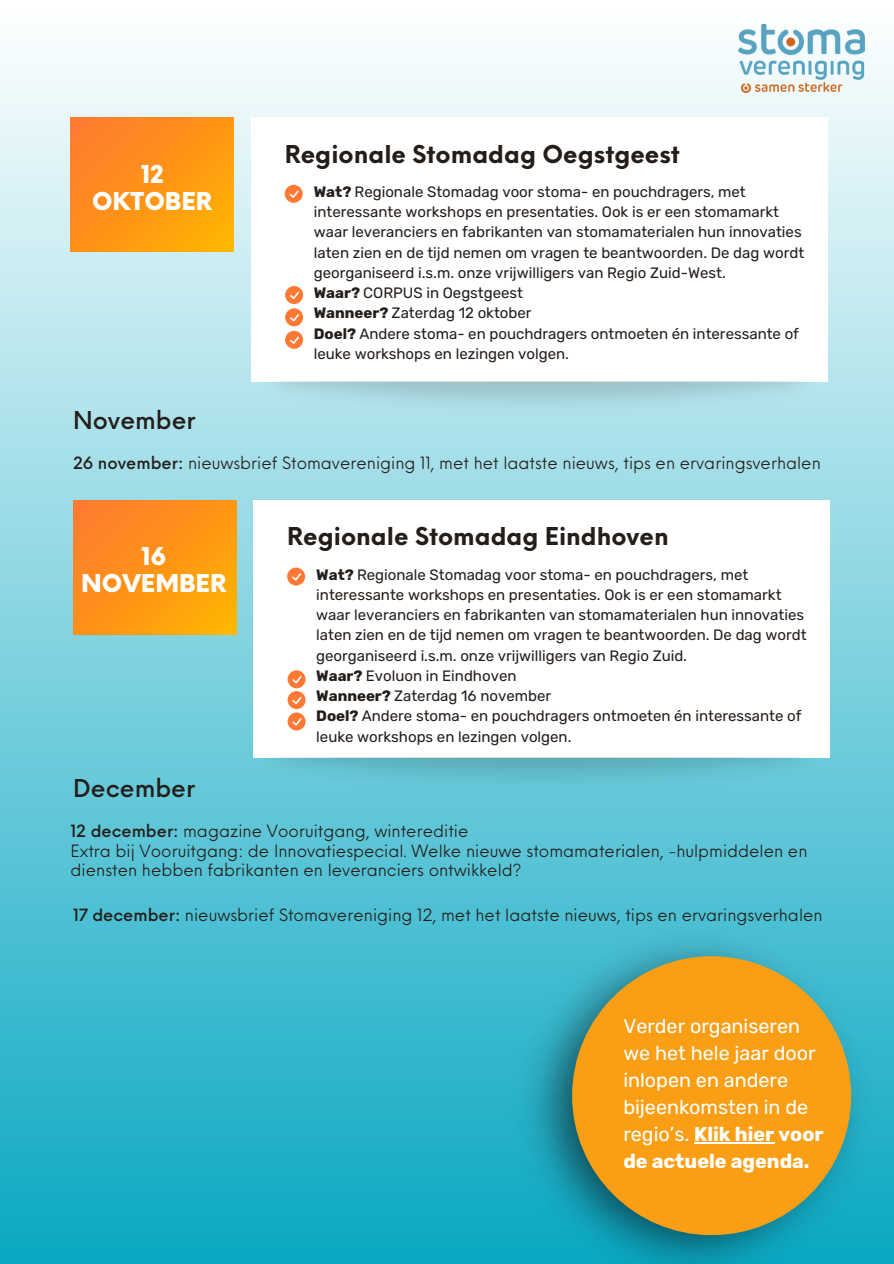
<style>
.page{position:relative;width:894px;height:1264px;background:#fff}
.page>*{position:absolute;margin:0;border:0;box-sizing:border-box;transform-origin:0 0}
.t1{font:700 24px "Neue Einstellung";color:#241e1b}
.t2{font:900 24px/27px "Neue Einstellung";color:#fff;text-align:center}
.t3{font:500 24px "Neue Einstellung";color:#241e1b}
.t4{font:19.8px/27px "Rubik";color:#fff}
.t5{font:16.5px/19.6px "Neue Einstellung";color:#241e1b}
.t6{font:15px/20.2px "Rubik";color:#241e1b}
.s1{font-weight:700}
.s2{font-weight:500}
</style>
<div class="page">
<div style="left:0;top:0;width:893px;height:1263px;background:linear-gradient(to bottom,#fffffe,#0aa8c2)"></div>
<div style="left:250px;top:117px;width:577px;height:265px;background:#fff"></div>
<svg style="left:71px;top:117px;width:162px;height:134px;background:#ff9417"></svg>
<svg style="left:284px;top:185px;width:18px;height:18px"></svg>
<img style="left:250px;top:381px;width:577px;height:35px">
<div style="left:253px;top:500px;width:576px;height:257px;background:#fff"></div>
<svg style="left:73px;top:500px;width:163px;height:134px;background:#ff9417"></svg>
<svg style="left:287px;top:567px;width:18px;height:18px"></svg>
<img style="left:250px;top:757px;width:577px;height:35px">
<img style="left:511px;top:923px;width:365px;height:340px">
<div style="left:572px;top:956px;width:278px;height:279px;background:#fa9f15;border-radius:50%"></div>
<hr style="left:694px;top:1142px;width:80px;height:1px;background:#fff">
<img style="left:738px;top:24px;width:126px;height:69px">
<svg style="left:287px;top:670px;width:18px;height:60px"></svg>
<svg style="left:285px;top:286px;width:18px;height:63px"></svg>
<h1 class="t2" style="left:92px;top:158px;width:122px">12<br>OKTOBER</h1>
<h1 class="t1" style="left:284px;top:132px;width:396px">Regionale Stomadag Oegstgeest</h1>
<p class="t6" style="left:314px;top:182px;width:491px"><span class="s1">Wat?</span> Regionale Stomadag voor stoma- en pouchdragers, met interessante workshops en presentaties. Ook is er een stomamarkt waar leveranciers en fabrikanten van stomamaterialen hun innovaties laten zien en de tijd nemen om vragen te beantwoorden. De dag wordt georganiseerd i.s.m. onze vrijwilligers van Regio Zuid-West.<br><span class="s1">Waar?</span> CORPUS in Oegstgeest<br><span class="s1">Wanneer?</span> Zaterdag 12 oktober<br><span class="s1">Doel?</span> Andere stoma- en pouchdragers ontmoeten én interessante of leuke workshops en lezingen volgen.</p>
<h1 class="t3" style="left:73px;top:399px;width:124px">November</h1>
<p class="t5" style="left:73px;top:451px;width:749px"><span class="s2">26 november:</span> nieuwsbrief Stomavereniging 11, met het laatste nieuws, tips en ervaringsverhalen</p>
<h1 class="t2" style="left:81px;top:540px;width:147px">16<br>NOVEMBER</h1>
<h1 class="t3" style="left:73px;top:767px;width:124px">December</h1>
<h1 class="t1" style="left:287px;top:514px;width:383px">Regionale Stomadag Eindhoven</h1>
<p class="t6" style="left:316px;top:564px;width:491px"><span class="s1">Wat?</span> Regionale Stomadag voor stoma- en pouchdragers, met interessante workshops en presentaties. Ook is er een stomamarkt waar leveranciers en fabrikanten van stomamaterialen hun innovaties laten zien en de tijd nemen om vragen te beantwoorden. De dag wordt georganiseerd i.s.m. onze vrijwilligers van Regio Zuid.<br><span class="s1">Waar?</span> Evoluon in Eindhoven<br><span class="s1">Wanneer?</span> Zaterdag 16 november<br><span class="s1">Doel?</span> Andere stoma- en pouchdragers ontmoeten én interessante of leuke workshops en lezingen volgen.</p>
<p class="t5" style="left:71px;top:819px;width:738px"><span class="s2">12 december:</span> magazine Vooruitgang, wintereditie<br>Extra bij Vooruitgang: de Innovatiespecial. Welke nieuwe stomamaterialen, -hulpmiddelen en diensten hebben fabrikanten en leveranciers ontwikkeld?</p>
<p class="t5" style="left:73px;top:903px;width:751px"><span class="s2">17 december:</span> nieuwsbrief Stomavereniging 12, met het laatste nieuws, tips en ervaringsverhalen</p>
<h2 class="t4" style="left:623px;top:1013px;width:202px">Verder organiseren we het hele jaar door inlopen en andere bijeenkomsten in de regio’s. <span class="s1">Klik hier voor de actuele agenda.</span></h2>
</div>
